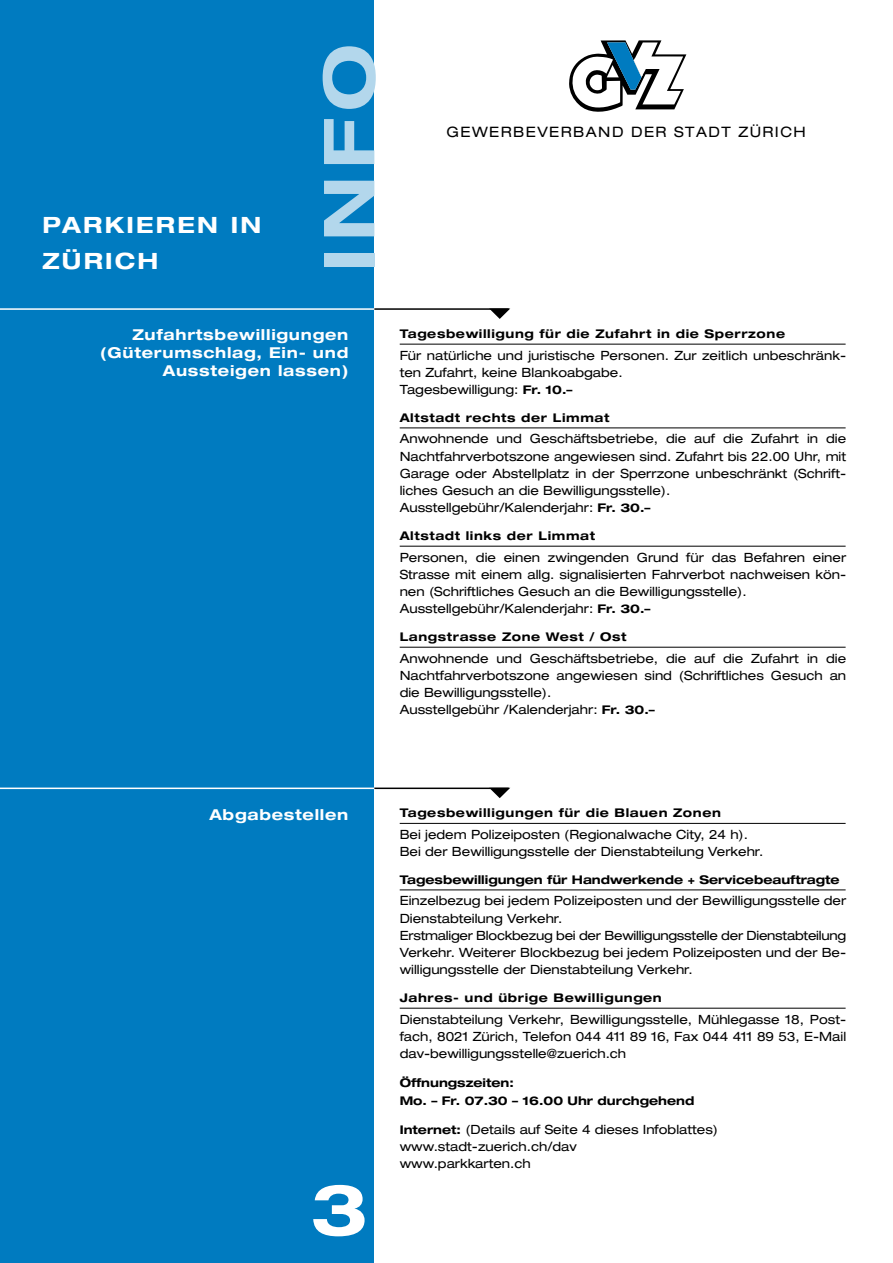
<style>
.page{position:relative;width:893px;height:1263px;background:#fff}
.page>*{position:absolute;margin:0;border:0;box-sizing:border-box;transform-origin:0 0}
.t1{font:700 expanded 70.5px "Helvetica Neue LT Std";color:#b3d7ec}
.t2{font:700 expanded 70.5px "Helvetica Neue LT Std";color:#fff}
.t3{font:700 expanded 22.5px/36px "Helvetica Neue LT Std";letter-spacing:.1em;color:#fff}
.t4{font:700 expanded 15px/18px "Helvetica Neue LT Std";letter-spacing:.05em;color:#fff;text-align:right}
.t5{font:expanded 14.4px "Helvetica Neue";letter-spacing:.1em;color:#000}
.t6{font:expanded 12.75px/17.2px "Helvetica Neue LT Std";color:#000}
.t7{font:700 expanded 12px "Helvetica Neue LT Std";letter-spacing:.05em;color:#000}
.t8{font:700 expanded 12px/17.2px "Helvetica Neue LT Std";color:#000}
.s1{font-weight:700;font-size:12px}
</style>
<div class="page">
<div style="left:0;top:0;width:374px;height:1263px;background:#007bc0"></div>
<svg style="left:569px;top:40px;width:117px;height:72px"></svg>
<hr style="left:400px;top:344px;width:446px;height:1px;background:#000">
<hr style="left:400px;top:428px;width:446px;height:1px;background:#000">
<hr style="left:400px;top:546px;width:446px;height:1px;background:#000">
<hr style="left:400px;top:647px;width:446px;height:1px;background:#000">
<hr style="left:374px;top:308px;width:135px;height:2px;background:#000">
<hr style="left:0;top:308px;width:374px;height:2px;background:#fff">
<svg style="left:489px;top:308px;width:21px;height:11px"></svg>
<hr style="left:400px;top:823px;width:446px;height:1px;background:#000">
<hr style="left:400px;top:890px;width:446px;height:1px;background:#000">
<hr style="left:400px;top:1008px;width:446px;height:1px;background:#000">
<hr style="left:374px;top:787px;width:135px;height:2px;background:#000">
<hr style="left:0;top:787px;width:374px;height:2px;background:#fff">
<svg style="left:489px;top:788px;width:21px;height:10px"></svg>
<h2 class="t3" style="left:43px;top:206px;width:220px">PARKIEREN IN<br>ZÜRICH</h2>
<h1 class="t1" style="left:305px;top:271px;width:229px;rotate:-90deg">INFO</h1>
<p class="t5" style="left:446px;top:123px;width:361px">GEWERBEVERBAND DER STADT ZÜRICH</p>
<p class="t4" style="left:100px;top:325px;width:250px">Zufahrtsbewilligungen (Güterumschlag, Ein- und<br>Aussteigen lassen)</p>
<p class="t7" style="left:400px;top:326px;width:387px">Tagesbewilligung für die Zufahrt in die Sperrzone</p>
<p class="t6" style="left:400px;top:346px;width:448px">Für natürliche und juristische Personen. Zur zeitlich unbeschränk&shy;ten Zufahrt, keine Blankoabgabe.<br>Tagesbewilligung: <span class="s1">Fr. 10.–</span></p>
<p class="t7" style="left:400px;top:410px;width:211px">Altstadt rechts der Limmat</p>
<p class="t6" style="left:400px;top:430px;width:448px">Anwohnende und Geschäftsbetriebe, die auf die Zufahrt in die Nachtfahrverbotszone angewiesen sind. Zufahrt bis 22.00 Uhr, mit Garage oder Abstellplatz in der Sperrzone unbeschränkt (Schrift&shy;liches Gesuch an die Bewilligungsstelle).<br>Ausstellgebühr/Kalenderjahr: <span class="s1">Fr. 30.–</span></p>
<p class="t7" style="left:400px;top:528px;width:197px">Altstadt links der Limmat</p>
<p class="t6" style="left:400px;top:548px;width:448px">Personen, die einen zwingenden Grund für das Befahren einer Strasse mit einem allg. signalisierten Fahrverbot nachweisen kön&shy;nen (Schriftliches Gesuch an die Bewilligungsstelle).<br>Ausstellgebühr/Kalenderjahr: <span class="s1">Fr. 30.–</span></p>
<p class="t7" style="left:400px;top:629px;width:228px">Langstrasse Zone West / Ost</p>
<p class="t6" style="left:400px;top:649px;width:448px">Anwohnende und Geschäftsbetriebe, die auf die Zufahrt in die Nachtfahrverbotszone angewiesen sind (Schriftliches Gesuch an die Bewilligungsstelle).<br>Ausstellgebühr /Kalenderjahr: <span class="s1">Fr. 30.–</span></p>
<p class="t4" style="left:209px;top:805px;width:140px">Abgabestellen</p>
<h1 class="t2" style="left:310px;top:1166px;width:59px">3</h1>
<p class="t7" style="left:400px;top:805px;width:323px">Tagesbewilligungen für die Blauen Zonen</p>
<p class="t6" style="left:400px;top:825px;width:365px">Bei jedem Polizeiposten (Regionalwache City, 24 h).<br>Bei der Bewilligungsstelle der Dienstabteilung Verkehr.</p>
<p class="t8" style="left:400px;top:871px;width:441px">Tagesbewilligungen für Handwerkende + Servicebeauftragte</p>
<p class="t6" style="left:400px;top:892px;width:448px">Einzelbezug bei jedem Polizeiposten und der Bewilligungsstelle der Dienstabteilung Verkehr.<br>Erstmaliger Blockbezug bei der Bewilligungsstelle der Dienstabteilung Verkehr. Weiterer Blockbezug bei jedem Polizeiposten und der Be&shy;willigungsstelle der Dienstabteilung Verkehr.</p>
<p class="t7" style="left:400px;top:990px;width:264px">Jahres- und übrige Bewilligungen</p>
<p class="t6" style="left:400px;top:1010px;width:448px;text-align:justify">Dienstabteilung Verkehr, Bewilligungsstelle, Mühlegasse 18, Post&shy;fach, 8021 Zürich, Telefon 044 411 89 16, Fax 044 411 89 53, E-Mail dav-bewilligungsstelle@zuerich.ch</p>
<p class="t8" style="left:400px;top:1074px;width:296px">Öffnungszeiten:<br>Mo. – Fr. 07.30 – 16.00 Uhr durchgehend</p>
<p class="t6" style="left:400px;top:1120px;width:320px"><span class="s1">Internet:</span> (Details auf Seite 4 dieses Infoblattes) www.stadt-zuerich.ch/dav<br>www.parkkarten.ch</p>
</div>
